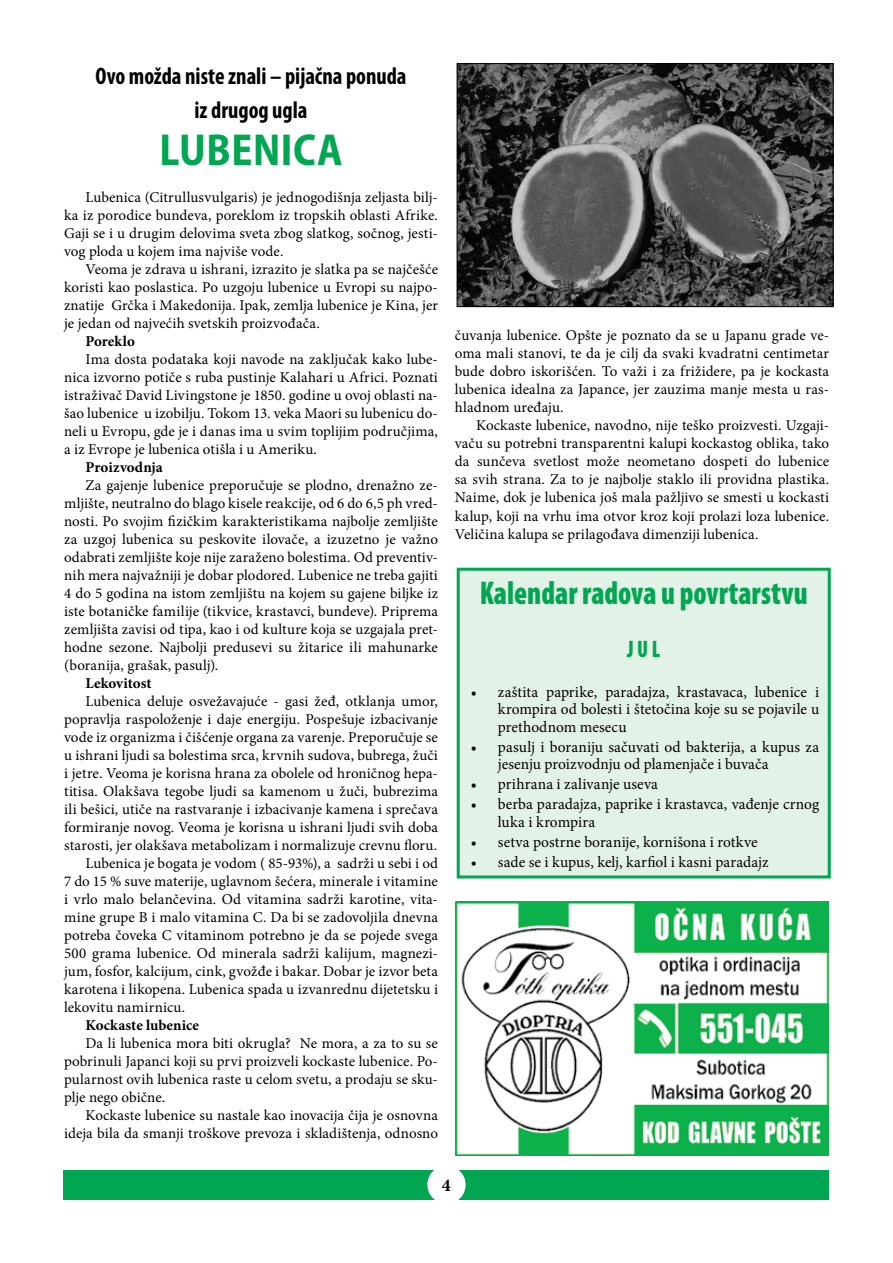
<style>
.page{position:relative;width:893px;height:1263px;background:#fff}
.page>*{position:absolute;margin:0;border:0;box-sizing:border-box;transform-origin:0 0}
.t1{font:700 semi-condensed 45px "Myriad Pro";letter-spacing:.01em;color:#00a651;scale:.95 1}
.t2{font:900 condensed 33px "Myriad Pro";color:#00a651;scale:.89 1}
.t3{font:700 condensed 24px/34.3px "Myriad Pro";color:#000;text-align:center;scale:.95 1}
.t4{font:900 condensed 24px "Myriad Pro";color:#00a651;scale:.89 1}
.t5{font:700 18px "Minion Pro";color:#000}
.t6{font:15.75px/17.2px "Minion Pro";letter-spacing:.005em;color:#000}
.t7{font:15px/18px "Minion Pro";letter-spacing:.005em;color:#000;text-align:justify}
.t8{font:700 15px "Minion Pro";color:#000}
</style>
<div class="page">
<div style="left:64px;top:1170px;width:765px;height:29px;background:#00a651"></div>
<div style="left:427px;top:1165px;width:39px;height:39px;background:#fff;border-radius:50%"></div>
<div style="left:458px;top:569px;width:371px;height:308px;background:#e3f2e7"></div>
<div style="left:457px;top:568px;width:374px;height:310px;border:3px solid #00a651"></div>
<img style="left:455px;top:902px;width:374px;height:253px">
<img style="left:459px;top:65px;width:372px;height:240px">
<div style="left:457px;top:63px;width:376px;height:244px;border:1px solid #000"></div>
<h3 class="t3" style="left:96px;top:58px;width:329px">Ovo možda niste znali – pijačna ponuda iz drugog ugla</h3>
<h1 class="t1" style="left:159px;top:125px;width:194px">LUBENICA</h1>
<p class="t7" style="left:64px;top:189px;width:375px;text-indent:21px">Lubenica (Citrullusvulgaris) je jednogodišnja zeljasta bilj&shy;ka iz porodice bundeva, poreklom iz tropskih oblasti Afrike.<br>Gaji se i u drugim delovima sveta zbog slatkog, sočnog, jesti&shy;vog ploda u kojem ima najviše vode.</p>
<p class="t7" style="left:64px;top:261px;width:375px;text-indent:21px">Veoma je zdrava u ishrani, izrazito je slatka pa se najčešće koristi kao poslastica. Po uzgoju lubenice u Evropi su najpo&shy;znatije Grčka i Makedonija. Ipak, zemlja lubenice je Kina, jer je jedan od najvećih svetskih proizvođača.</p>
<p class="t8" style="left:85px;top:331px;width:51px">Poreklo</p>
<p class="t7" style="left:64px;top:351px;width:375px;text-indent:21px">Ima dosta podataka koji navode na zaključak kako lube&shy;nica izvorno potiče s ruba pustinje Kalahari u Africi. Poznati istraživač David Livingstone je 1850. godine u ovoj oblasti na&shy;šao lubenice u izobilju. Tokom 13. veka Maori su lubenicu do&shy;neli u Evropu, gde je i danas ima u svim toplijim područjima, a iz Evrope je lubenica otišla i u Ameriku.</p>
<p class="t8" style="left:85px;top:457px;width:79px">Proizvodnja</p>
<p class="t7" style="left:64px;top:477px;width:375px;text-indent:21px">Za gajenje lubenice preporučuje se plodno, drenažno ze&shy;mljište, neutralno do blago kisele reakcije, od 6 do 6,5 ph vred&shy;nosti. Po svojim fizičkim karakteristikama najbolje zemljište za uzgoj lubenica su peskovite ilovače, a izuzetno je važno odabrati zemljište koje nije zaraženo bolestima. Od preventiv&shy;nih mera najvažniji je dobar plodored. Lubenice ne treba gajiti 4 do 5 godina na istom zemljištu na kojem su gajene biljke iz iste botaničke familije (tikvice, krastavci, bundeve). Priprema zemljišta zavisi od tipa, kao i od kulture koja se uzgajala pret&shy;hodne sezone. Najbolji predusevi su žitarice ili mahunarke (boranija, grašak, pasulj).</p>
<p class="t8" style="left:85px;top:673px;width:68px">Lekovitost</p>
<p class="t7" style="left:85px;top:693px;width:354px">Lubenica deluje osvežavajuće - gasi žeđ, otklanja umor,</p>
<p class="t7" style="left:64px;top:711px;width:375px">popravlja raspoloženje i daje energiju. Pospešuje izbacivanje</p>
<p class="t7" style="left:64px;top:729px;width:375px">vode iz organizma i čišćenje organa za varenje. Preporučuje se</p>
<p class="t7" style="left:64px;top:747px;width:375px">u ishrani ljudi sa bolestima srca, krvnih sudova, bubrega, žuči</p>
<p class="t7" style="left:64px;top:765px;width:375px">i jetre. Veoma je korisna hrana za obolele od hroničnog hepa-</p>
<p class="t7" style="left:64px;top:783px;width:375px">titisa. Olakšava tegobe ljudi sa kamenom u žuči, bubrezima</p>
<p class="t7" style="left:64px;top:801px;width:375px">ili bešici, utiče na rastvaranje i izbacivanje kamena i sprečava</p>
<p class="t7" style="left:64px;top:819px;width:375px">formiranje novog. Veoma je korisna u ishrani ljudi svih doba</p>
<p class="t7" style="left:64px;top:837px;width:375px">starosti, jer olakšava metabolizam i normalizuje crevnu floru.</p>
<p class="t7" style="left:85px;top:855px;width:354px">Lubenica je bogata je vodom ( 85-93%), a sadrži u sebi i od</p>
<p class="t7" style="left:64px;top:873px;width:375px">7 do 15 % suve materije, uglavnom šećera, minerale i vitamine</p>
<p class="t7" style="left:64px;top:891px;width:375px">i vrlo malo belančevina. Od vitamina sadrži karotine, vita-</p>
<p class="t7" style="left:64px;top:909px;width:375px">mine grupe B i malo vitamina C. Da bi se zadovoljila dnevna</p>
<p class="t7" style="left:64px;top:927px;width:375px">potreba čoveka C vitaminom potrebno je da se pojede svega</p>
<p class="t7" style="left:64px;top:945px;width:375px">500 grama lubenice. Od minerala sadrži kalijum, magnezi-</p>
<p class="t7" style="left:64px;top:963px;width:375px">jum, fosfor, kalcijum, cink, gvožđe i bakar. Dobar je izvor beta</p>
<p class="t7" style="left:64px;top:981px;width:375px">karotena i likopena. Lubenica spada u izvanrednu dijetetsku i</p>
<p class="t7" style="left:64px;top:999px;width:123px">lekovitu namirnicu.</p>
<p class="t8" style="left:85px;top:1015px;width:115px">Kockaste lubenice</p>
<p class="t7" style="left:64px;top:1035px;width:375px;text-indent:21px">Da li lubenica mora biti okrugla? Ne mora, a za to su se pobrinuli Japanci koji su prvi proizveli kockaste lubenice. Po&shy;pularnost ovih lubenica raste u celom svetu, a prodaju se sku&shy;plje nego obične.</p>
<p class="t7" style="left:64px;top:1107px;width:375px;text-align:right">Kockaste lubenice su nastale kao inovacija čija je osnovna ideja bila da smanji troškove prevoza i skladištenja, odnosno</p>
<p class="t7" style="left:455px;top:327px;width:376px">čuvanja lubenice. Opšte je poznato da se u Japanu grade ve&shy;oma mali stanovi, te da je cilj da svaki kvadratni centimetar bude dobro iskorišćen. To važi i za frižidere, pa je kockasta lubenica idealna za Japance, jer zauzima manje mesta u ras&shy;hladnom uređaju.</p>
<p class="t7" style="left:455px;top:417px;width:376px;text-indent:21px">Kockaste lubenice, navodno, nije teško proizvesti. Uzgaji&shy;vaču su potrebni transparentni kalupi kockastog oblika, tako da sunčeva svetlost može neometano dospeti do lubenice sa svih strana. Za to je najbolje staklo ili providna plastika.<br>Naime, dok je lubenica još mala pažljivo se smesti u kockasti kalup, koji na vrhu ima otvor kroz koji prolazi loza lubenice.<br>Veličina kalupa se prilagođava dimenziji lubenica.</p>
<h2 class="t2" style="left:480px;top:575px;width:370px">Kalendar radova u povrtarstvu</h2>
<h3 class="t4" style="left:627px;top:635px;width:39px">JUL</h3>
<p class="t6" style="left:498px;top:683px;width:323px;text-align:justify;text-indent:-27px">• zaštita paprike, paradajza, krastavaca, lubenice i krompira od bolesti i štetočina koje su se pojavile u prethodnom mesecu</p>
<p class="t6" style="left:498px;top:738px;width:323px;text-indent:-27px">• pasulj i boraniju sačuvati od bakterija, a kupus za jesenju proizvodnju od plamenjače i buvača</p>
<p class="t6" style="left:471px;top:775px;width:189px">• prihrana i zalivanje useva</p>
<p class="t6" style="left:498px;top:796px;width:323px;text-indent:-27px">• berba paradajza, paprike i krastavca, vađenje crnog luka i krompira</p>
<p class="t6" style="left:471px;top:833px;width:288px">• setva postrne boranije, kornišona i rotkve</p>
<p class="t6" style="left:471px;top:853px;width:299px">• sade se i kupus, kelj, karfiol i kasni paradajz</p>
<p class="t5" style="left:442px;top:1173px;width:10px">4</p>
</div>
